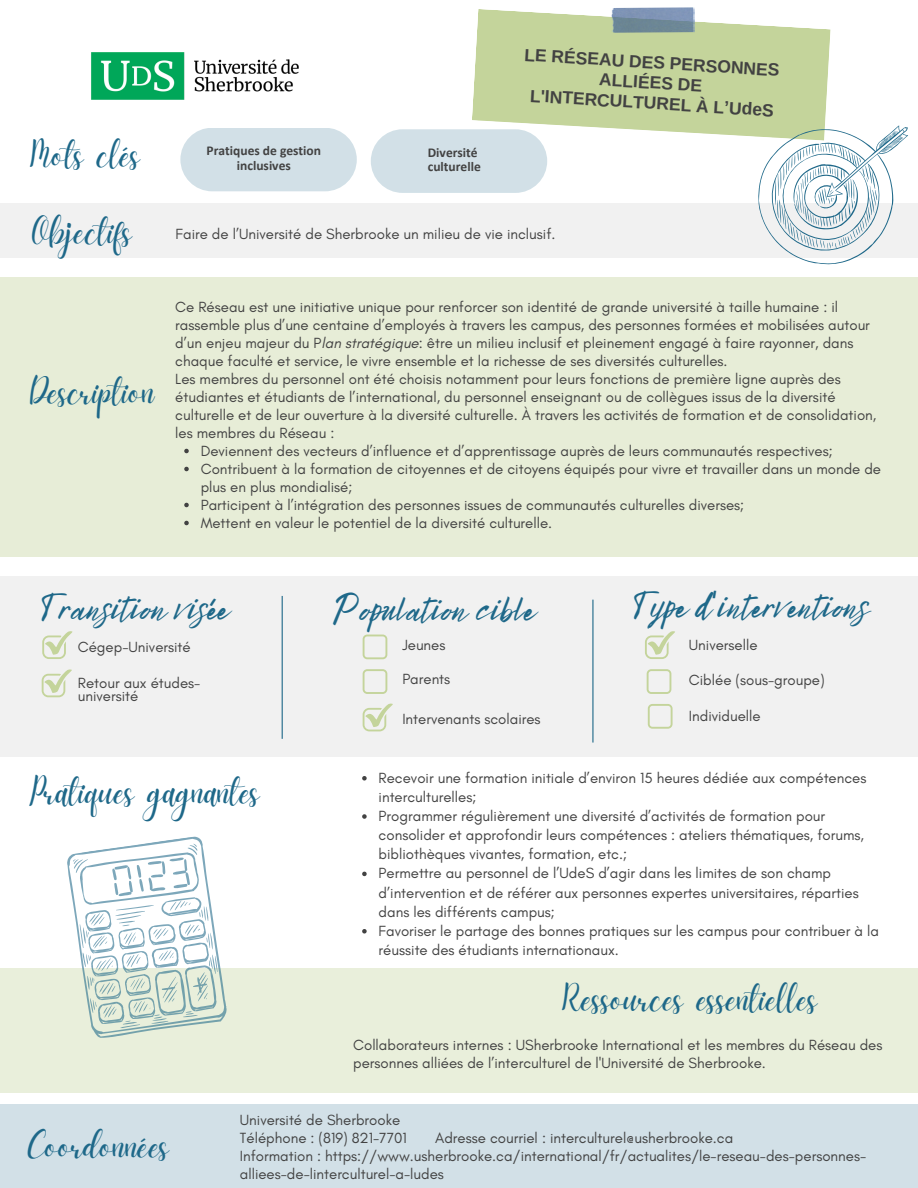
<style>
.page{position:relative;width:918px;height:1188px;background:#fff}
.page>*{position:absolute;margin:0;border:0;box-sizing:border-box;transform-origin:0 0}
.t1{font:37.5px "Daydream";color:#1e6889}
.t2{font:37.5px "Bright Sunshine";color:#1e6889}
.t3{font:700 17.55px/20.2px "Arimo";color:#424242;text-align:center}
.t4{font:15px/18px "Glacial Indifference";color:#424242}
.t5{font:700 13.5px/14.7px "Calibri";color:#424242;text-align:center}
.s1{font-style:italic}
</style>
<div class="page">
<div style="left:0;top:203px;width:918px;height:55px;background:#f1f1f1"></div>
<div style="left:0;top:577px;width:918px;height:180px;background:#f1f1f1"></div>
<div style="left:0;top:1104px;width:918px;height:84px;background:#d2e0e7"></div>
<hr style="left:282px;top:596px;width:1px;height:143px;background:#1e6889">
<div style="left:0;top:968px;width:918px;height:125px;background:#e9efdb"></div>
<div style="left:0;top:277px;width:918px;height:279px;background:#e7edd7"></div>
<svg style="left:472px;top:9px;width:359px;height:128px;background:#cbd9a7"></svg>
<svg style="left:758px;top:125px;width:150px;height:140px"></svg>
<img style="left:612px;top:7px;width:83px;height:26px">
<svg style="left:363px;top:669px;width:24px;height:25px"></svg>
<hr style="left:592px;top:600px;width:2px;height:143px;background:#1e6889">
<svg style="left:67px;top:836px;width:160px;height:202px"></svg>
<svg style="left:212px;top:955px;width:4px;height:19px"></svg>
<hr style="left:215px;top:956px;width:3px;height:16px;background:#1e6889">
<svg style="left:363px;top:703px;width:30px;height:28px"></svg>
<svg style="left:363px;top:635px;width:24px;height:24px"></svg>
<svg style="left:647px;top:669px;width:24px;height:25px"></svg>
<svg style="left:42px;top:631px;width:31px;height:28px"></svg>
<div style="left:180px;top:128px;width:177px;height:63px;background:#d2e0e7;border-radius:32px"></div>
<svg style="left:645px;top:631px;width:30px;height:28px"></svg>
<svg style="left:648px;top:704px;width:25px;height:25px"></svg>
<div style="left:371px;top:129px;width:176px;height:64px;background:#d2e0e7;border-radius:32px"></div>
<img style="left:91px;top:52px;width:208px;height:48px">
<svg style="left:184px;top:449px;width:5px;height:4px"></svg>
<svg style="left:184px;top:467px;width:5px;height:4px"></svg>
<svg style="left:184px;top:503px;width:5px;height:4px"></svg>
<svg style="left:184px;top:521px;width:5px;height:4px"></svg>
<svg style="left:362px;top:776px;width:5px;height:5px"></svg>
<svg style="left:362px;top:814px;width:5px;height:5px"></svg>
<svg style="left:362px;top:872px;width:5px;height:4px"></svg>
<svg style="left:362px;top:929px;width:5px;height:5px"></svg>
<svg style="left:42px;top:669px;width:30px;height:28px"></svg>
<h1 class="t1" style="left:30px;top:134px;width:112px">Mots clés</h1>
<h1 class="t1" style="left:32px;top:210px;width:102px">Objectifs</h1>
<h1 class="t1" style="left:30px;top:370px;width:126px">Description</h1>
<p class="t5" style="left:207px;top:144px;width:116px">Pratiques de gestion inclusives</p>
<p class="t5" style="left:428px;top:146px;width:55px;text-align:left">Diversité culturelle</p>
<p class="t3" style="left:525px;top:45px;width:257px;rotate:3deg">LE RÉSEAU DES PERSONNES<br>ALLIÉES DE<br>L'INTERCULTUREL À L’UdeS</p>
<p class="t4" style="left:176px;top:225px;width:381px">Faire de l’Université de Sherbrooke un milieu de vie inclusif.</p>
<p class="t4" style="left:175px;top:297px;width:703px">Ce Réseau est une initiative unique pour renforcer son identité de grande université à taille humaine : il rassemble plus d’une centaine d’employés à travers les campus, des personnes formées et mobilisées autour d’un enjeu majeur du P<span class="s1">lan stratégique</span>: être un milieu inclusif et pleinement engagé à faire rayonner, dans chaque faculté et service, le vivre ensemble et la richesse de ses diversités culturelles.<br>Les membres du personnel ont été choisis notamment pour leurs fonctions de première ligne auprès des étudiantes et étudiants de l’international, du personnel enseignant ou de collègues issus de la diversité culturelle et de leur ouverture à la diversité culturelle. À travers les activités de formation et de consolidation, les membres du Réseau :</p>
<p class="t4" style="left:201px;top:441px;width:682px">Deviennent des vecteurs d’influence et d’apprentissage auprès de leurs communautés respectives; Contribuent à la formation de citoyennes et de citoyens équipés pour vivre et travailler dans un monde de plus en plus mondialisé;<br>Participent à l’intégration des personnes issues de communautés culturelles diverses;<br>Mettent en valeur le potentiel de la diversité culturelle.</p>
<h1 class="t2" style="left:42px;top:579px;width:187px">Transition visée</h1>
<h1 class="t2" style="left:334px;top:579px;width:201px">Population cible</h1>
<h1 class="t2" style="left:635px;top:576px;width:235px">Type d'interventions</h1>
<p class="t4" style="left:78px;top:638px;width:114px">Cégep-Université</p>
<p class="t4" style="left:402px;top:635px;width:45px">Jeunes</p>
<p class="t4" style="left:689px;top:635px;width:70px">Universelle</p>
<p class="t4" style="left:78px;top:676px;width:124px;line-height:13.5px">Retour aux études&shy;université</p>
<p class="t4" style="left:402px;top:670px;width:49px">Parents</p>
<p class="t4" style="left:402px;top:709px;width:140px">Intervenants scolaires</p>
<p class="t4" style="left:689px;top:671px;width:137px">Ciblée (sous-groupe)</p>
<p class="t4" style="left:689px;top:707px;width:73px">Individuelle</p>
<h1 class="t1" style="left:30px;top:771px;width:231px">Pratiques gagnantes</h1>
<p class="t4" style="left:379px;top:768px;width:502px;line-height:19.2px">Recevoir une formation initiale d’environ 15 heures dédiée aux compétences interculturelles;<br>Programmer régulièrement une diversité d’activités de formation pour consolider et approfondir leurs compétences : ateliers thématiques, forums, bibliothèques vivantes, formation, etc.;<br>Permettre au personnel de l’UdeS d’agir dans les limites de son champ d’intervention et de référer aux personnes expertes universitaires, réparties dans les différents campus;<br>Favoriser le partage des bonnes pratiques sur les campus pour contribuer à la réussite des étudiants internationaux.</p>
<h1 class="t1" style="left:562px;top:978px;width:257px">Ressources essentielles</h1>
<h1 class="t1" style="left:28px;top:1124px;width:143px">Coordonnées</h1>
<p class="t4" style="left:353px;top:1036px;width:531px">Collaborateurs internes : USherbrooke International et les membres du Réseau des personnes alliées de l’interculturel de l'Université de Sherbrooke.</p>
<p class="t4" style="left:240px;top:1111px;width:168px">Université de Sherbrooke<br>Téléphone : (819) 821-7701</p>
<p class="t4" style="left:240px;top:1129px;width:628px;text-indent:195px">Adresse courriel : interculturel@usherbrooke.ca<br>Information : https://www.usherbrooke.ca/international/fr/actualites/le-reseau-des-personnes&shy;alliees-de-linterculturel-a-ludes</p>
</div>
